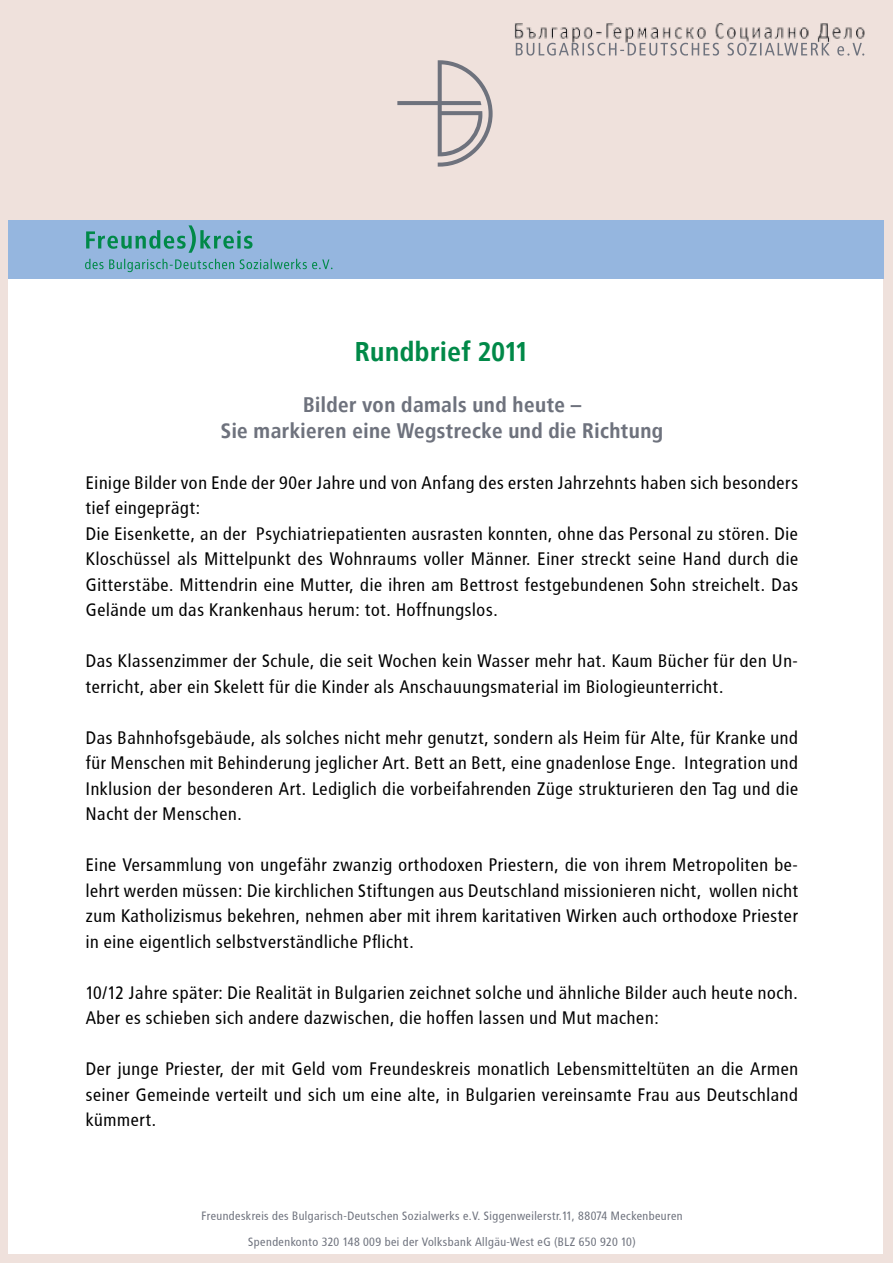
<style>
.page{position:relative;width:893px;height:1263px;background:#fff}
.page>*{position:absolute;margin:0;border:0;box-sizing:border-box;transform-origin:0 0}
.t1{font:700 27px "Transit";color:#008948}
.t2{font:700 21px/25.5px "Transit";color:#6e727d;text-align:center}
.t3{font:18px/25.5px "Transit";color:#000}
.t4{font:12px/25.5px "Transit";color:#6e727d;text-align:center}
</style>
<div class="page">
<div style="left:0;top:0;width:893px;height:220px;background:#efe1dc"></div>
<div style="left:0;top:1254px;width:893px;height:9px;background:#efe1dc"></div>
<div style="left:0;top:220px;width:8px;height:1043px;background:#efe1dc"></div>
<div style="left:884px;top:220px;width:9px;height:1043px;background:#efe1dc"></div>
<svg style="left:397px;top:60px;width:96px;height:107px"></svg>
<svg style="left:516px;top:43px;width:348px;height:13px"></svg>
<img style="left:514px;top:23px;width:351px;height:20px">
<div style="left:8px;top:220px;width:876px;height:59px;background:#95b6df"></div>
<svg style="left:85px;top:259px;width:247px;height:13px"></svg>
<svg style="left:86px;top:225px;width:167px;height:28px"></svg>
<h1 class="t1" style="left:355px;top:335px;width:176px">Rundbrief 2011</h1>
<p class="t2" style="left:221px;top:392px;width:444px">Bilder von damals und heute –<br>Sie markieren eine Wegstrecke und die Richtung</p>
<p class="t3" style="left:86px;top:470px;width:714px">Einige Bilder von Ende der 90er Jahre und von Anfang des ersten Jahrzehnts haben sich besonders tief eingeprägt:<br>Die Eisenkette, an der Psychiatriepatienten ausrasten konnten, ohne das Personal zu stören. Die Kloschüssel als Mittelpunkt des Wohnraums voller Männer. Einer streckt seine Hand durch die Gitterstäbe. Mittendrin eine Mutter, die ihren am Bettrost festgebundenen Sohn streichelt. Das Gelände um das Krankenhaus herum: tot. Hoffnungslos.</p>
<p class="t3" style="left:86px;top:648px;width:714px">Das Klassenzimmer der Schule, die seit Wochen kein Wasser mehr hat. Kaum Bücher für den Un&shy;terricht, aber ein Skelett für die Kinder als Anschauungsmaterial im Biologieunterricht.</p>
<p class="t3" style="left:86px;top:725px;width:714px;text-align:justify">Das Bahnhofsgebäude, als solches nicht mehr genutzt, sondern als Heim für Alte, für Kranke und für Menschen mit Behinderung jeglicher Art. Bett an Bett, eine gnadenlose Enge. Integration und Inklusion der besonderen Art. Lediglich die vorbeifahrenden Züge strukturieren den Tag und die Nacht der Menschen.</p>
<p class="t3" style="left:86px;top:852px;width:714px;text-align:justify">Eine Versammlung von ungefähr zwanzig orthodoxen Priestern, die von ihrem Metropoliten be&shy;lehrt werden müssen: Die kirchlichen Stiftungen aus Deutschland missionieren nicht, wollen nicht zum Katholizismus bekehren, nehmen aber mit ihrem karitativen Wirken auch orthodoxe Priester in eine eigentlich selbstverständliche Pflicht.</p>
<p class="t3" style="left:86px;top:980px;width:714px">10/12 Jahre später: Die Realität in Bulgarien zeichnet solche und ähnliche Bilder auch heute noch.<br>Aber es schieben sich andere dazwischen, die hoffen lassen und Mut machen:</p>
<p class="t3" style="left:86px;top:1056px;width:714px;text-align:justify">Der junge Priester, der mit Geld vom Freundeskreis monatlich Lebensmitteltüten an die Armen seiner Gemeinde verteilt und sich um eine alte, in Bulgarien vereinsamte Frau aus Deutschland kümmert.</p>
<p class="t4" style="left:201px;top:1203px;width:483px">Freundeskreis des Bulgarisch-Deutschen Sozialwerks e.V. Siggenweilerstr.11, 88074 Meckenbeuren<br>Spendenkonto 320 148 009 bei der Volksbank Allgäu-West eG (BLZ 650 920 10)</p>
</div>
